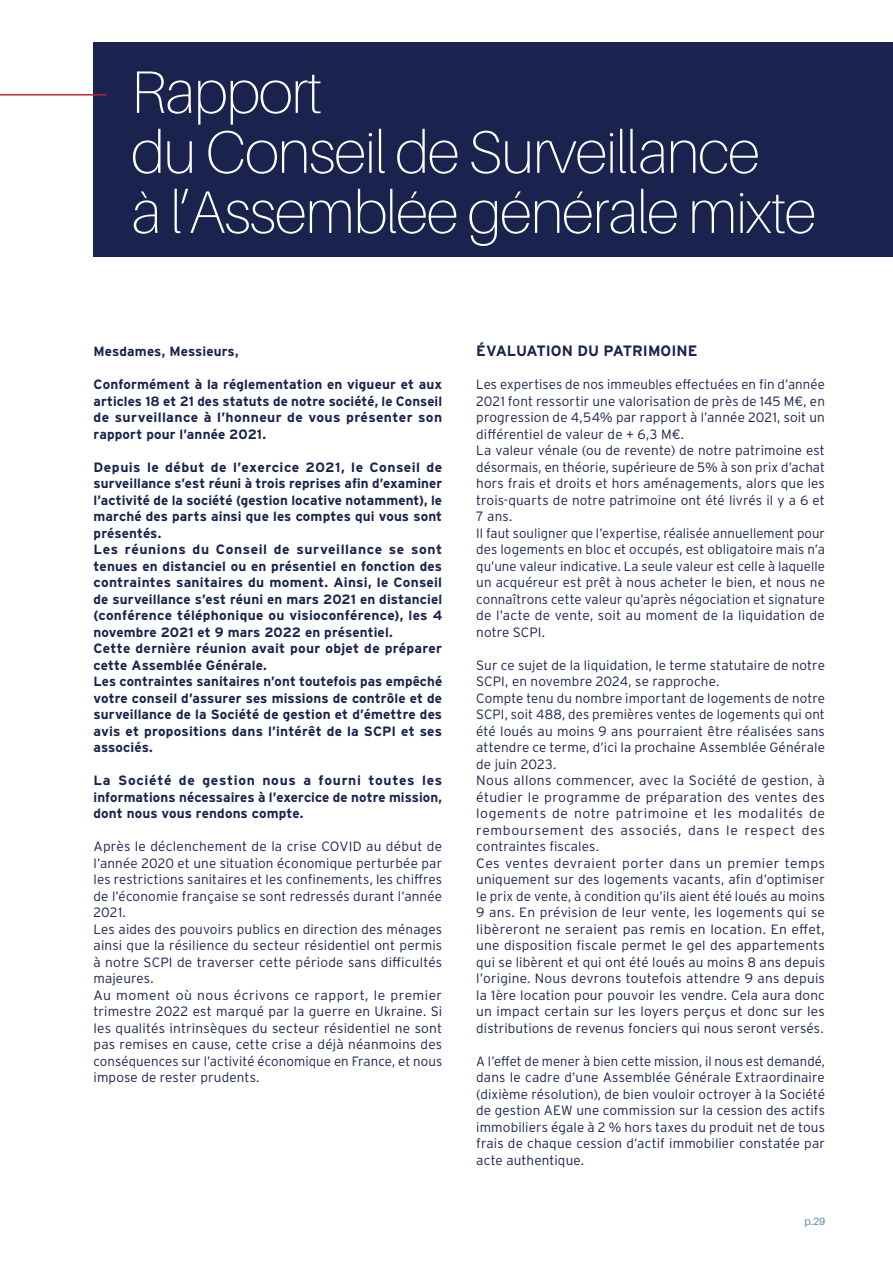
<style>
.page{position:relative;width:893px;height:1263px;background:#fff}
.page>*{position:absolute;margin:0;border:0;box-sizing:border-box;transform-origin:0 0}
.t1{font:100 60px/60px "Aileron";letter-spacing:-.02em;color:#fff}
.t2{font:700 15px "Interstate";color:#19234e}
.t3{font:300 13.5px/16.5px "Interstate";letter-spacing:.01em;color:#19234e}
.t4{font:700 13.5px/16.5px "Interstate";letter-spacing:.01em;color:#19234e;text-align:justify}
.t5{font:10.5px "Aileron";color:#5c88a2}
</style>
<div class="page">
<div style="left:94px;top:43px;width:799px;height:214px;background:#19234e"></div>
<hr style="left:0;top:94px;width:106px;height:2px;background:#c22338">
<h1 class="t1" style="left:131px;top:63px;width:687px">Rapport<br>du Conseil de Surveillance<br>à l’Assemblée générale mixte</h1>
<p class="t4" style="left:94px;top:342px;width:147px">Mesdames, Messieurs,</p>
<p class="t4" style="left:94px;top:375px;width:350px">Conformément à la réglementation en vigueur et aux articles 18 et 21 des statuts de notre société, le Conseil de surveillance à l’honneur de vous présenter son rapport pour l’année 2021.</p>
<p class="t4" style="left:94px;top:458px;width:350px;text-align:left">Depuis le début de l’exercice 2021, le Conseil de surveillance s’est réuni à trois reprises afin d’examiner l’activité de la société (gestion locative notamment), le marché des parts ainsi que les comptes qui vous sont présentés.<br>Les réunions du Conseil de surveillance se sont tenues en distanciel ou en présentiel en fonction des contraintes sanitaires du moment. Ainsi, le Conseil de surveillance s’est réuni en mars 2021 en distanciel (conférence téléphonique ou visioconférence), les 4 novembre 2021 et 9 mars 2022 en présentiel.<br>Cette dernière réunion avait pour objet de préparer cette Assemblée Générale.<br>Les contraintes sanitaires n’ont toutefois pas empêché votre conseil d’assurer ses missions de contrôle et de surveillance de la Société de gestion et d’émettre des avis et propositions dans l’intérêt de la SCPI et ses associés.</p>
<p class="t4" style="left:94px;top:771px;width:350px">La Société de gestion nous a fourni toutes les informations nécessaires à l’exercice de notre mission, dont nous vous rendons compte.</p>
<p class="t3" style="left:94px;top:837px;width:350px">Après le déclenchement de la crise COVID au début de l’année 2020 et une situation économique perturbée par les restrictions sanitaires et les confinements, les chiffres de l’économie française se sont redressés durant l’année 2021.<br>Les aides des pouvoirs publics en direction des ménages ainsi que la résilience du secteur résidentiel ont permis à notre SCPI de traverser cette période sans difficultés majeures.<br>Au moment où nous écrivons ce rapport, le premier trimestre 2022 est marqué par la guerre en Ukraine. Si les qualités intrinsèques du secteur résidentiel ne sont pas remises en cause, cette crise a déjà néanmoins des conséquences sur l’activité économique en France, et nous impose de rester prudents.</p>
<p class="t2" style="left:476px;top:340px;width:223px">ÉVALUATION DU PATRIMOINE</p>
<p class="t3" style="left:476px;top:375px;width:350px">Les expertises de nos immeubles effectuées en fin d’année 2021 font ressortir une valorisation de près de 145 M€, en progression de 4,54% par rapport à l’année 2021, soit un différentiel de valeur de + 6,3 M€.<br>La valeur vénale (ou de revente) de notre patrimoine est désormais, en théorie, supérieure de 5% à son prix d’achat hors frais et droits et hors aménagements, alors que les trois-quarts de notre patrimoine ont été livrés il y a 6 et 7 ans.<br>Il faut souligner que l’expertise, réalisée annuellement pour des logements en bloc et occupés, est obligatoire mais n’a qu’une valeur indicative. La seule valeur est celle à laquelle un acquéreur est prêt à nous acheter le bien, et nous ne connaîtrons cette valeur qu’après négociation et signature de l’acte de vente, soit au moment de la liquidation de notre SCPI.</p>
<p class="t3" style="left:476px;top:656px;width:350px">Sur ce sujet de la liquidation, le terme statutaire de notre SCPI, en novembre 2024, se rapproche.<br>Compte tenu du nombre important de logements de notre SCPI, soit 488, des premières ventes de logements qui ont été loués au moins 9 ans pourraient être réalisées sans attendre ce terme, d’ici la prochaine Assemblée Générale de juin 2023.<br>Nous allons commencer, avec la Société de gestion, à étudier le programme de préparation des ventes des logements de notre patrimoine et les modalités de remboursement des associés, dans le respect des contraintes fiscales.<br>Ces ventes devraient porter dans un premier temps uniquement sur des logements vacants, afin d’optimiser le prix de vente, à condition qu’ils aient été loués au moins 9 ans. En prévision de leur vente, les logements qui se libèreront ne seraient pas remis en location. En effet, une disposition fiscale permet le gel des appartements qui se libèrent et qui ont été loués au moins 8 ans depuis l’origine. Nous devrons toutefois attendre 9 ans depuis la 1ère location pour pouvoir les vendre. Cela aura donc un impact certain sur les loyers perçus et donc sur les distributions de revenus fonciers qui nous seront versés.</p>
<p class="t3" style="left:476px;top:1052px;width:350px;text-align:justify">A l’effet de mener à bien cette mission, il nous est demandé, dans le cadre d’une Assemblée Générale Extraordinaire (dixième résolution), de bien vouloir octroyer à la Société de gestion AEW une commission sur la cession des actifs immobiliers égale à 2 % hors taxes du produit net de tous frais de chaque cession d’actif immobilier constatée par acte authentique.</p>
<p class="t5" style="left:804px;top:1215px;width:22px">p.29</p>
</div>
